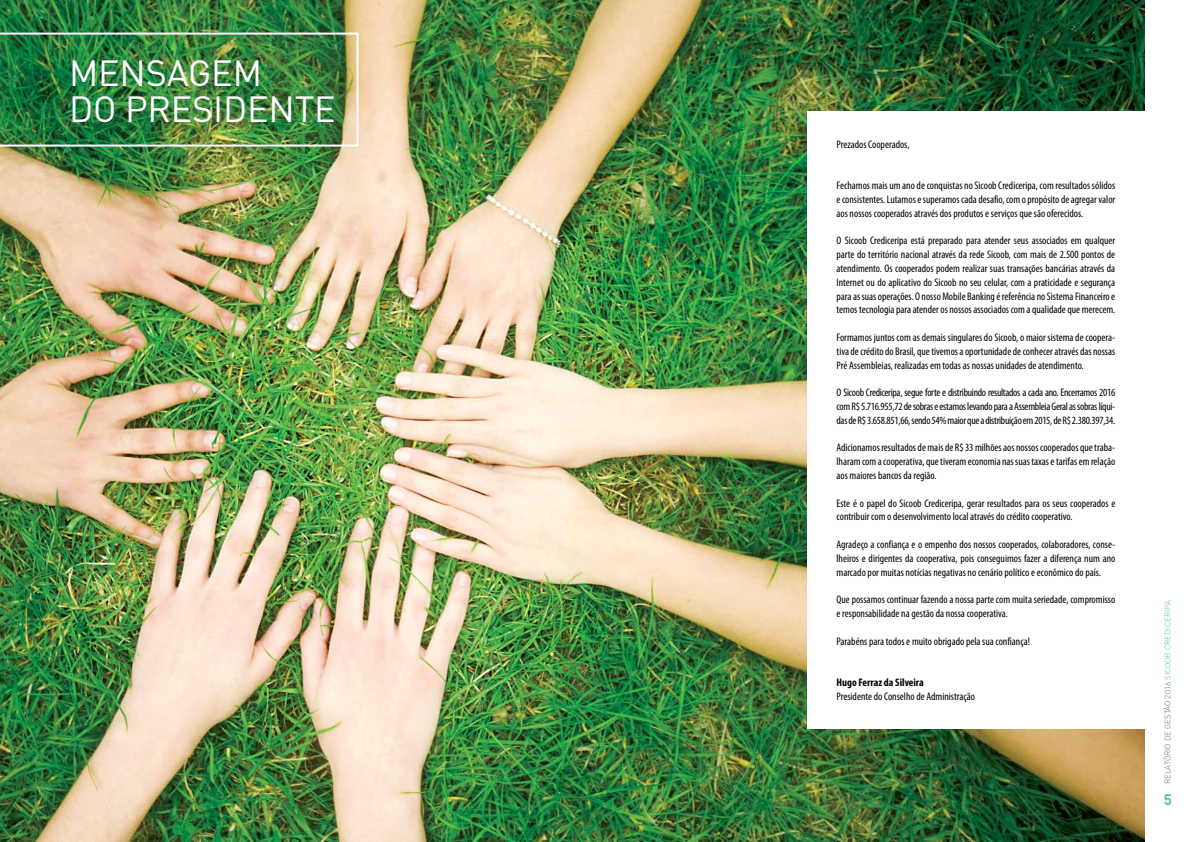
<style>
.page{position:relative;width:1191px;height:842px;background:#fff}
.page>*{position:absolute;margin:0;border:0;box-sizing:border-box;transform-origin:0 0}
.t1{font:36px/36px "DIN";letter-spacing:-.005em;color:#fff}
.t2{font:700 15px "DIN";color:#52c2b6}
.t3{font:condensed 11px/13.8px "Myriad Pro";color:#000;text-align:justify}
.t4{font:700 condensed 11px "Myriad Pro";color:#000}
.t5{font:300 8px "DIN";color:#6d6e71}
.s1{color:#52c2b6}
</style>
<div class="page">
<img style="left:595px;top:0;width:549px;height:842px">
<img style="left:0;top:0;width:595px;height:842px">
<div style="left:807px;top:111px;width:342px;height:618px;background:#fff"></div>
<img style="left:0;top:33px;width:358px;height:114px">
<h1 class="t1" style="left:69px;top:54px;width:268px">MENSAGEM<br>DO PRESIDENTE</h1>
<p class="t3" style="left:836px;top:137px;width:74px">Prezados Cooperados,</p>
<p class="t3" style="left:836px;top:178px;width:280px">Fechamos mais um ano de conquistas no Sicoob Crediceripa, com resultados sólidos e consistentes. Lutamos e superamos cada desafio, com o propósito de agregar valor aos nossos cooperados através dos produtos e serviços que são oferecidos.</p>
<p class="t3" style="left:836px;top:234px;width:280px">O Sicoob Crediceripa está preparado para atender seus associados em qualquer parte do território nacional através da rede Sicoob, com mais de 2.500 pontos de atendimento. Os cooperados podem realizar suas transações bancárias através da Internet ou do aplicativo do Sicoob no seu celular, com a praticidade e segurança para as suas operações. O nosso Mobile Banking é referência no Sistema Financeiro e temos tecnologia para atender os nossos associados com a qualidade que merecem.</p>
<p class="t3" style="left:836px;top:330px;width:280px">Formamos juntos com as demais singulares do Sicoob, o maior sistema de coopera&shy;tiva de crédito do Brasil, que tivemos a oportunidade de conhecer através das nossas Pré Assembleias, realizadas em todas as nossas unidades de atendimento.</p>
<p class="t3" style="left:836px;top:386px;width:280px">O Sicoob Crediceripa, segue forte e distribuindo resultados a cada ano. Encerramos 2016 com R$ 5.716.955,72 de sobras e estamos levando para a Assembleia Geral as sobras líqui&shy;das de R$ 3.658.851,66, sendo 54% maior que a distribuição em 2015, de R$ 2.380.397,34.</p>
<p class="t3" style="left:836px;top:441px;width:280px">Adicionamos resultados de mais de R$ 33 milhões aos nossos cooperados que traba&shy;lharam com a cooperativa, que tiveram economia nas suas taxas e tarifas em relação aos maiores bancos da região.</p>
<p class="t3" style="left:836px;top:496px;width:280px">Este é o papel do Sicoob Crediceripa, gerar resultados para os seus cooperados e contribuir com o desenvolvimento local através do crédito cooperativo.</p>
<p class="t3" style="left:836px;top:537px;width:280px">Agradeço a confiança e o empenho dos nossos cooperados, colaboradores, conse&shy;lheiros e dirigentes da cooperativa, pois conseguimos fazer a diferença num ano marcado por muitas notícias negativas no cenário político e econômico do país.</p>
<p class="t3" style="left:836px;top:593px;width:280px">Que possamos continuar fazendo a nossa parte com muita seriedade, compromisso e responsabilidade na gestão da nossa cooperativa.</p>
<p class="t3" style="left:836px;top:634px;width:195px">Parabéns para todos e muito obrigado pela sua confiança!</p>
<p class="t4" style="left:836px;top:675px;width:89px">Hugo Ferraz da Silveira</p>
<p class="t3" style="left:836px;top:689px;width:140px">Presidente do Conselho de Administração</p>
<p class="t5" style="left:1162px;top:784px;width:185px;rotate:-90deg">RELATÓRIO DE GESTÃO 2016 <span class="s1">SICOOB CREDICERIPA</span></p>
<h2 class="t2" style="left:1163px;top:790px;width:10px">5</h2>
</div>
